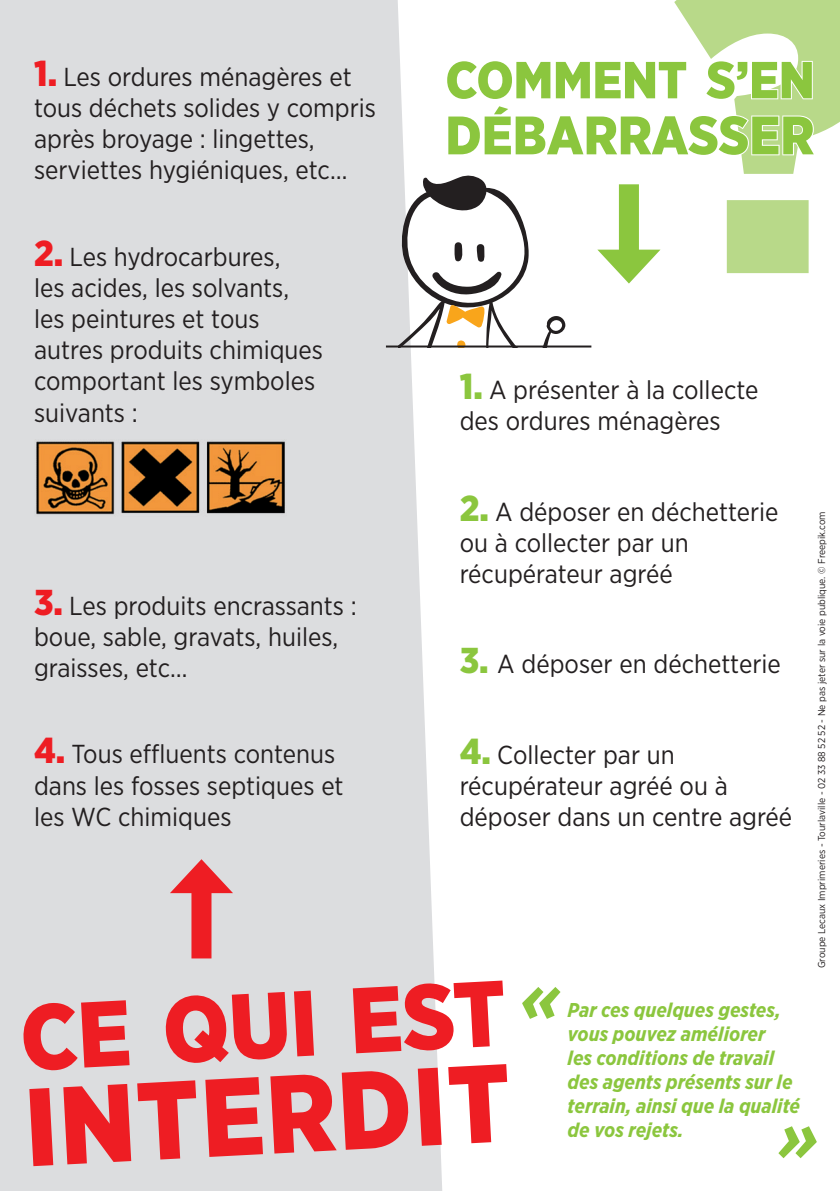
<style>
.page{position:relative;width:840px;height:1191px;background:#fff}
.page>*{position:absolute;margin:0;border:0;box-sizing:border-box;transform-origin:0 0}
.t1{font:900 437px "Gotham Narrow";color:#b8d989}
.t2{font:900 110.2px "Gotham Narrow";color:#ee1d23}
.t3{font:900 92.8px "Gotham Narrow";color:#ee1d23}
.t4{font:italic 700 69.6px "Gotham Narrow";color:#8bc63e}
.t5{font:900 54px "Gotham Narrow";letter-spacing:.005em;color:#8bc63e}
.t6{font:900 52px "Gotham Narrow";color:#8bc63e}
.t7{font:26px/31.2px "Gotham Narrow";color:#231f20}
.t8{font:italic 700 20px/24px "Gotham Narrow";color:#8bc63e}
.t9{font:10px "Gotham Narrow";color:#231f20}
.s1{font-weight:900;font-size:36px;color:#ee1d23}
.s2{font-weight:900;font-size:36px;color:#8bc63e}
</style>
<div class="page">
<div style="left:0;top:0;width:442px;height:1191px;background:#dcdddf"></div>
<div style="left:191px;top:880px;width:20px;height:78px;background:#ee1d23"></div>
<svg style="left:170px;top:859px;width:63px;height:34px"></svg>
<div style="left:618px;top:184px;width:20px;height:79px;background:#8bc63e"></div>
<svg style="left:598px;top:250px;width:62px;height:33px"></svg>
<img style="left:34px;top:439px;width:253px;height:78px">
<svg style="left:398px;top:176px;width:183px;height:172px"></svg>
<hr style="left:386px;top:345px;width:205px;height:2px;background:#231f20">
<p class="t7" style="left:34px;top:60px;width:343px"><span class="s1">1.</span> Les ordures ménagères et tous déchets solides y compris après broyage : lingettes, serviettes hygiéniques, etc…</p>
<p class="t7" style="left:34px;top:240px;width:290px"><span class="s1">2.</span> Les hydrocarbures,<br>les acides, les solvants, les peintures et tous autres produits chimiques comportant les symboles suivants :</p>
<p class="t7" style="left:34px;top:589px;width:324px"><span class="s1">3.</span> Les produits encrassants : boue, sable, gravats, huiles, graisses, etc…</p>
<p class="t7" style="left:34px;top:738px;width:311px"><span class="s1">4.</span> Tous effluents contenus dans les fosses septiques et les WC chimiques</p>
<p class="t1" style="left:672px;top:-169px;width:212px">?</p>
<p class="t6" style="left:445px;top:46px;width:370px">COMMENT S’EN</p>
<p class="t5" style="left:445px;top:100px;width:370px">DÉBARRASSER</p>
<p class="t7" style="left:459px;top:373px;width:300px"><span class="s2">1.</span> A présenter à la collecte des ordures ménagères</p>
<p class="t7" style="left:459px;top:495px;width:320px"><span class="s2">2.</span> A déposer en déchetterie ou à collecter par un récupérateur agréé</p>
<p class="t7" style="left:459px;top:648px;width:322px"><span class="s2">3.</span> A déposer en déchetterie</p>
<p class="t7" style="left:459px;top:738px;width:334px"><span class="s2">4.</span> Collecter par un récupérateur agréé ou à déposer dans un centre agréé</p>
<p class="t9" style="left:815px;top:968px;width:459px;rotate:-90deg">Groupe Lecaux Imprimeries - Tourlaville - 02 33 88 52 52 - Ne pas jeter sur la voie publique. © Freepik.com</p>
<p class="t3" style="left:17px;top:977px;width:487px;rotate:-3deg">CE QUI EST</p>
<p class="t2" style="left:21px;top:1055px;width:487px;rotate:-3deg">INTERDIT</p>
<p class="t4" style="left:519px;top:952px;width:42px">«</p>
<p class="t8" style="left:567px;top:998px;width:234px">Par ces quelques gestes, vous pouvez améliorer<br>les conditions de travail des agents présents sur le terrain, ainsi que la qualité de vos rejets.</p>
<p class="t4" style="left:819px;top:1193px;width:42px;rotate:-180deg">«</p>
</div>
